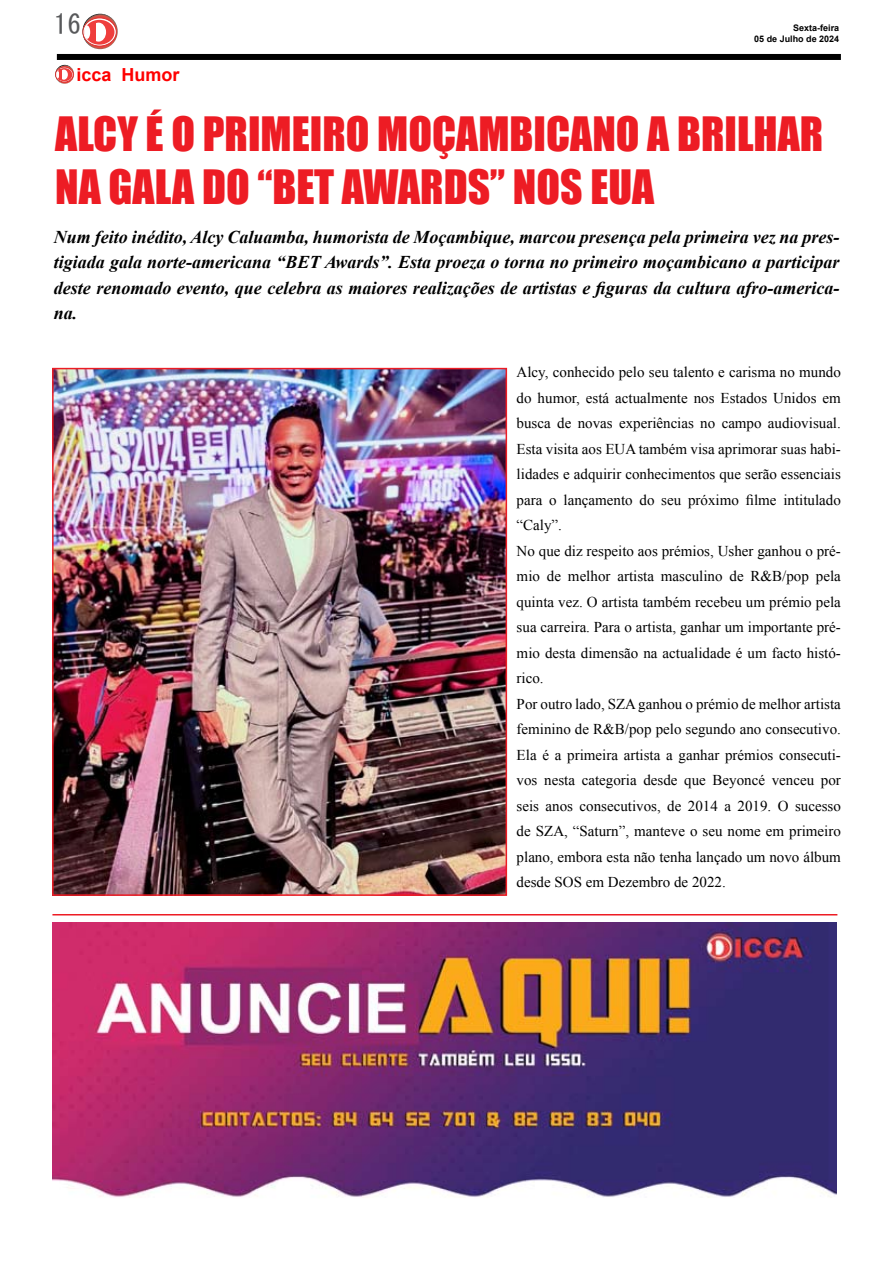
<style>
.page{position:relative;width:893px;height:1263px;background:#fff}
.page>*{position:absolute;margin:0;border:0;box-sizing:border-box;transform-origin:0 0}
.t1{font:43.5px/52.2px "Impact";color:#ed1c24}
.t2{font:27px "MS Gothic";color:#58595b}
.t3{font:italic 700 18px/25.5px "Times New Roman";color:#000;text-align:justify}
.t4{font:700 18px "Arial";color:#fe0000}
.t5{font:15px/25.5px "Times New Roman";color:#000}
.t6{font:700 9px/10.8px "Arial";color:#000;text-align:right}
</style>
<div class="page">
<div style="left:57px;top:54px;width:784px;height:6px;background:#000"></div>
<svg style="left:82px;top:14px;width:36px;height:35px"></svg>
<svg style="left:83px;top:18px;width:33px;height:28px"></svg>
<div style="left:83px;top:18px;width:33px;height:28px;border:1px solid #d9322f;border-radius:50%"></div>
<svg style="left:85px;top:20px;width:29px;height:25px"></svg>
<div style="left:84px;top:26px;width:6px;height:13px;background:#fff;border-radius:50%"></div>
<div style="left:91px;top:23px;width:15px;height:19px;background:#fff;border-radius:50%"></div>
<hr style="left:91px;top:22px;width:4px;height:20px;background:#ef3e3d">
<svg style="left:55px;top:65px;width:19px;height:19px"></svg>
<div style="left:55px;top:67px;width:18px;height:15px;border:1px solid #d9322f;border-radius:50%"></div>
<svg style="left:56px;top:68px;width:16px;height:13px"></svg>
<div style="left:60px;top:70px;width:8px;height:10px;background:#fff;border-radius:50%"></div>
<svg style="left:56px;top:70px;width:6px;height:10px"></svg>
<img style="left:53px;top:922px;width:784px;height:276px">
<hr style="left:52px;top:914px;width:785px;height:1px;background:#ed1c24">
<img style="left:55px;top:371px;width:449px;height:522px">
<div style="left:52px;top:368px;width:455px;height:528px;border:2px solid #ed1c24"></div>
<h2 class="t2" style="left:54px;top:11px;width:28px">16</h2>
<p class="t6" style="left:754px;top:23px;width:87px">Sexta-feira<br>05 de Julho de 2024</p>
<p class="t4" style="left:77px;top:63px;width:105px">icca Humor</p>
<h1 class="t1" style="left:55px;top:107px;width:769px">ALCY É O PRIMEIRO MOÇAMBICANO A BRILHAR<br>NA GALA DO “BET AWARDS” NOS EUA</h1>
<p class="t3" style="left:54px;top:224px;width:787px">Num feito inédito, Alcy Caluamba, humorista de Moçambique, marcou presença pela primeira vez na pres&shy;tigiada gala norte-americana “BET Awards”. Esta proeza o torna no primeiro moçambicano a participar deste renomado evento, que celebra as maiores realizações de artistas e figuras da cultura afro-america&shy;na.</p>
<p class="t5" style="left:517px;top:359px;width:326px">Alcy, conhecido pelo seu talento e carisma no mundo do humor, está actualmente nos Estados Unidos em busca de novas experiências no campo audiovisual.<br>Esta visita aos EUA também visa aprimorar suas habi&shy;lidades e adquirir conhecimentos que serão essenciais para o lançamento do seu próximo filme intitulado “Caly”.<br>No que diz respeito aos prémios, Usher ganhou o pré&shy;mio de melhor artista masculino de R&amp;B/pop pela quinta vez. O artista também recebeu um prémio pela sua carreira. Para o artista, ganhar um importante pré&shy;mio desta dimensão na actualidade é um facto histó&shy;rico.<br>Por outro lado, SZA ganhou o prémio de melhor artista feminino de R&amp;B/pop pelo segundo ano consecutivo.<br>Ela é a primeira artista a ganhar prémios consecuti&shy;vos nesta categoria desde que Beyoncé venceu por seis anos consecutivos, de 2014 a 2019. O sucesso de SZA, “Saturn”, manteve o seu nome em primeiro plano, embora esta não tenha lançado um novo álbum desde SOS em Dezembro de 2022.</p>
</div>
